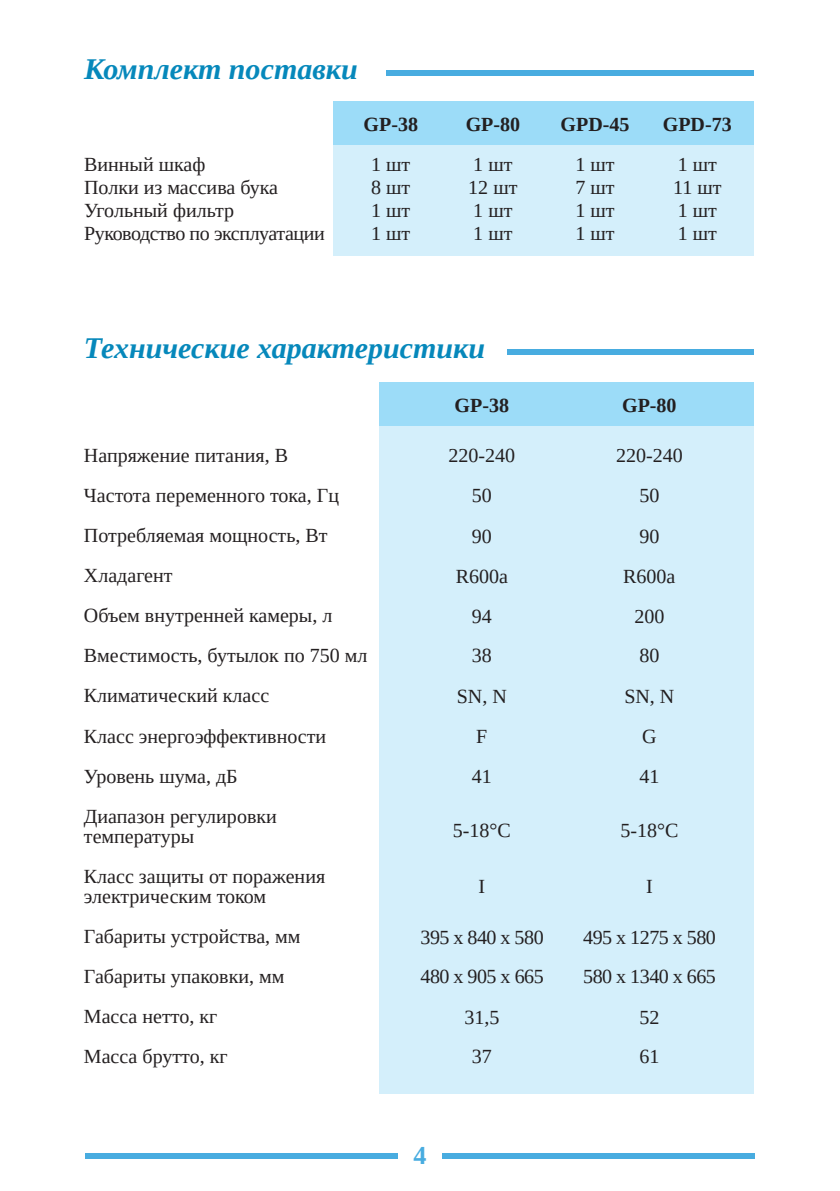
<style>
.page{position:relative;width:840px;height:1191px;background:#fff}
.page>*{position:absolute;margin:0;border:0;box-sizing:border-box;transform-origin:0 0}
.t1{font:italic 700 30px "Liberation Serif";color:#0688bb}
.t2{font:700 26px "Liberation Serif";color:#48ace0}
.t3{font:20px/40px "Liberation Serif";color:#231f20}
.t4{font:20px "Liberation Serif";letter-spacing:-.025em;color:#231f20}
.t5{font:700 20px "Liberation Serif";color:#231f20}
</style>
<div class="page">
<div style="left:85px;top:1152px;width:312px;height:6px;background:#48ace0"></div>
<div style="left:442px;top:1152px;width:312px;height:6px;background:#48ace0"></div>
<div style="left:333px;top:141px;width:420px;height:115px;background:#d4effb"></div>
<div style="left:333px;top:101px;width:420px;height:44px;background:#9cdcf8"></div>
<div style="left:386px;top:70px;width:367px;height:6px;background:#48ace0"></div>
<div style="left:379px;top:422px;width:374px;height:671px;background:#d4effb"></div>
<div style="left:506px;top:349px;width:247px;height:6px;background:#48ace0"></div>
<div style="left:379px;top:382px;width:374px;height:44px;background:#9cdcf8"></div>
<h1 class="t1" style="left:84px;top:50px;width:275px">Комплект поставки</h1>
<p class="t3" style="left:84px;top:152px;width:242px;line-height:23px">Винный шкаф<br>Полки из массива бука<br>Угольный фильтр<br>Руководство по эксплуатации</p>
<p class="t5" style="left:363px;top:111px;width:56px">GP-38</p>
<p class="t3" style="left:371px;top:152px;width:41px;line-height:23px;text-align:justify">1 шт 8 шт 1 шт 1 шт</p>
<p class="t5" style="left:465px;top:111px;width:56px">GP-80</p>
<p class="t3" style="left:468px;top:152px;width:51px;line-height:23px">1 шт<br>12 шт<br>1 шт<br>1 шт</p>
<p class="t5" style="left:560px;top:111px;width:70px">GPD-45</p>
<p class="t3" style="left:575px;top:152px;width:41px;line-height:23px;text-align:justify">1 шт 7 шт 1 шт 1 шт</p>
<p class="t5" style="left:662px;top:111px;width:70px">GPD-73</p>
<p class="t3" style="left:672px;top:152px;width:50px;line-height:23px">1 шт<br>11 шт<br>1 шт<br>1 шт</p>
<h1 class="t1" style="left:84px;top:328px;width:402px">Технические характеристики</h1>
<p class="t5" style="left:454px;top:392px;width:56px">GP-38</p>
<p class="t5" style="left:621px;top:392px;width:56px">GP-80</p>
<p class="t3" style="left:84px;top:435px;width:285px">Напряжение питания, В<br>Частота переменного тока, Гц<br>Потребляемая мощность, Вт<br>Хладагент<br>Объем внутренней камеры, л<br>Вместимость, бутылок по 750 мл<br>Климатический класс<br>Класс энергоэффективности<br>Уровень шума, дБ<br>Диапазон регулировки</p>
<p class="t3" style="left:84px;top:815px;width:243px">температуры<br>Класс защиты от поражения</p>
<p class="t3" style="left:84px;top:875px;width:218px">электрическим током<br>Габариты устройства, мм<br>Габариты упаковки, мм<br>Масса нетто, кг<br>Масса брутто, кг</p>
<p class="t3" style="left:448px;top:435px;width:68px">220-240</p>
<p class="t3" style="left:615px;top:435px;width:68px">220-240</p>
<p class="t3" style="left:471px;top:475px;width:21px">50</p>
<p class="t3" style="left:639px;top:475px;width:21px">50</p>
<p class="t3" style="left:471px;top:516px;width:21px">90</p>
<p class="t3" style="left:639px;top:516px;width:21px">90</p>
<p class="t3" style="left:455px;top:556px;width:54px;text-align:center">R600a<br>94<br>38<br>SN, N<br>F<br>41</p>
<p class="t3" style="left:623px;top:556px;width:54px;text-align:center">R600a<br>200<br>80<br>SN, N<br>G<br>41</p>
<p class="t3" style="left:452px;top:810px;width:59px">5-18°С</p>
<p class="t3" style="left:620px;top:810px;width:59px">5-18°С</p>
<p class="t3" style="left:478px;top:866px;width:8px">I</p>
<p class="t3" style="left:645px;top:866px;width:8px">I</p>
<p class="t4" style="left:420px;top:924px;width:124px">395 х 840 х 580</p>
<p class="t4" style="left:583px;top:924px;width:134px">495 х 1275 х 580</p>
<p class="t4" style="left:420px;top:963px;width:124px">480 х 905 х 665</p>
<p class="t4" style="left:583px;top:963px;width:134px">580 х 1340 х 665</p>
<p class="t3" style="left:464px;top:997px;width:36px;text-align:center">31,5<br>37</p>
<p class="t3" style="left:639px;top:997px;width:21px">52<br>61</p>
<h2 class="t2" style="left:413px;top:1138px;width:14px">4</h2>
</div>
